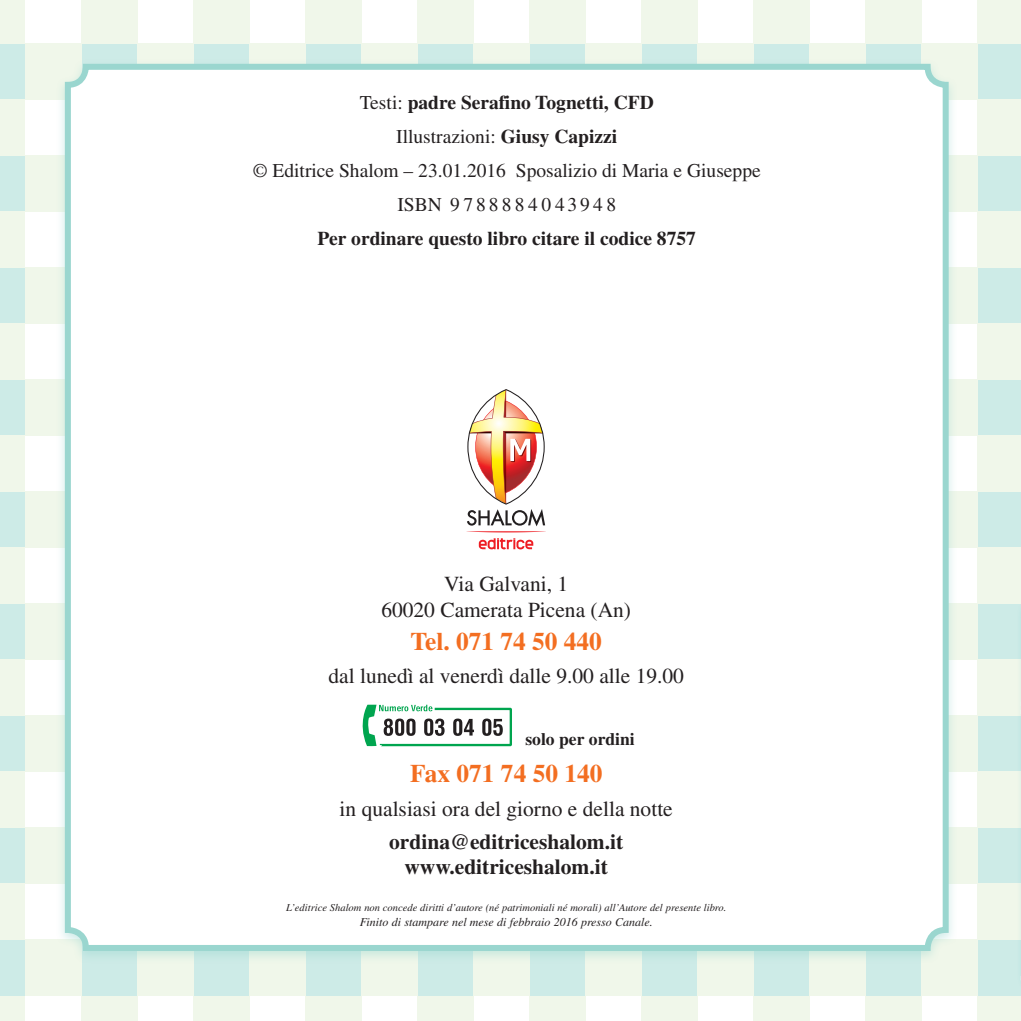
<style>
.page{position:relative;width:1021px;height:1021px;background:#fff}
.page>*{position:absolute;margin:0;border:0;box-sizing:border-box;transform-origin:0 0}
.t1{font:700 25.35px "Times LT Std";color:#f36e21}
.t2{font:21.45px/25.3px "Times LT Std";color:#231f20;text-align:center}
.t3{font:700 21.45px/25.3px "Times LT Std";color:#231f20;text-align:center}
.t4{font:19.5px/34px "Times LT Std";color:#231f20;text-align:center}
.t5{font:700 19.5px "Times LT Std";color:#231f20}
.t6{font:700 17.55px "Times LT Std";color:#231f20}
.t7{font:italic 12px "Times LT Std";color:#231f20}
.t8{font:italic 10.5px "Times LT Std";color:#231f20}
.s1{font-weight:700}
</style>
<div class="page">
<div style="left:0;top:43px;width:25px;height:56px;background:#cdebe7"></div>
<div style="left:0;top:155px;width:25px;height:56px;background:#cdebe7"></div>
<div style="left:0;top:267px;width:25px;height:56px;background:#cdebe7"></div>
<div style="left:0;top:379px;width:25px;height:56px;background:#cdebe7"></div>
<div style="left:0;top:491px;width:25px;height:56px;background:#cdebe7"></div>
<div style="left:0;top:603px;width:25px;height:56px;background:#cdebe7"></div>
<div style="left:0;top:715px;width:25px;height:56px;background:#cdebe7"></div>
<div style="left:0;top:827px;width:25px;height:56px;background:#cdebe7"></div>
<div style="left:0;top:939px;width:25px;height:56px;background:#cdebe7"></div>
<div style="left:81px;top:43px;width:56px;height:56px;background:#cdebe7"></div>
<div style="left:81px;top:939px;width:56px;height:56px;background:#cdebe7"></div>
<div style="left:193px;top:43px;width:56px;height:56px;background:#cdebe7"></div>
<div style="left:193px;top:939px;width:56px;height:56px;background:#cdebe7"></div>
<div style="left:305px;top:43px;width:56px;height:56px;background:#cdebe7"></div>
<div style="left:305px;top:939px;width:56px;height:56px;background:#cdebe7"></div>
<div style="left:417px;top:43px;width:56px;height:56px;background:#cdebe7"></div>
<div style="left:417px;top:939px;width:56px;height:56px;background:#cdebe7"></div>
<div style="left:529px;top:43px;width:56px;height:56px;background:#cdebe7"></div>
<div style="left:529px;top:939px;width:56px;height:56px;background:#cdebe7"></div>
<div style="left:641px;top:43px;width:56px;height:56px;background:#cdebe7"></div>
<div style="left:641px;top:939px;width:56px;height:56px;background:#cdebe7"></div>
<div style="left:753px;top:43px;width:56px;height:56px;background:#cdebe7"></div>
<div style="left:753px;top:939px;width:56px;height:56px;background:#cdebe7"></div>
<div style="left:865px;top:43px;width:56px;height:56px;background:#cdebe7"></div>
<div style="left:865px;top:939px;width:56px;height:56px;background:#cdebe7"></div>
<div style="left:977px;top:43px;width:43px;height:56px;background:#cdebe7"></div>
<div style="left:977px;top:155px;width:43px;height:56px;background:#cdebe7"></div>
<div style="left:977px;top:267px;width:43px;height:56px;background:#cdebe7"></div>
<div style="left:977px;top:379px;width:43px;height:56px;background:#cdebe7"></div>
<div style="left:977px;top:491px;width:43px;height:56px;background:#cdebe7"></div>
<div style="left:977px;top:603px;width:43px;height:56px;background:#cdebe7"></div>
<div style="left:977px;top:715px;width:43px;height:56px;background:#cdebe7"></div>
<div style="left:977px;top:827px;width:43px;height:56px;background:#cdebe7"></div>
<div style="left:977px;top:939px;width:43px;height:56px;background:#cdebe7"></div>
<div style="left:25px;top:43px;width:56px;height:56px;background:#f0f7ea"></div>
<div style="left:25px;top:155px;width:56px;height:56px;background:#f0f7ea"></div>
<div style="left:25px;top:267px;width:56px;height:56px;background:#f0f7ea"></div>
<div style="left:25px;top:379px;width:56px;height:56px;background:#f0f7ea"></div>
<div style="left:25px;top:491px;width:56px;height:56px;background:#f0f7ea"></div>
<div style="left:25px;top:603px;width:56px;height:56px;background:#f0f7ea"></div>
<div style="left:25px;top:715px;width:56px;height:56px;background:#f0f7ea"></div>
<div style="left:25px;top:827px;width:56px;height:56px;background:#f0f7ea"></div>
<div style="left:25px;top:939px;width:56px;height:56px;background:#f0f7ea"></div>
<div style="left:137px;top:43px;width:56px;height:56px;background:#f0f7ea"></div>
<div style="left:137px;top:939px;width:56px;height:56px;background:#f0f7ea"></div>
<div style="left:249px;top:43px;width:56px;height:56px;background:#f0f7ea"></div>
<div style="left:249px;top:939px;width:56px;height:56px;background:#f0f7ea"></div>
<div style="left:361px;top:43px;width:56px;height:56px;background:#f0f7ea"></div>
<div style="left:361px;top:939px;width:56px;height:56px;background:#f0f7ea"></div>
<div style="left:473px;top:43px;width:56px;height:56px;background:#f0f7ea"></div>
<div style="left:473px;top:939px;width:56px;height:56px;background:#f0f7ea"></div>
<div style="left:585px;top:43px;width:56px;height:56px;background:#f0f7ea"></div>
<div style="left:585px;top:939px;width:56px;height:56px;background:#f0f7ea"></div>
<div style="left:697px;top:43px;width:56px;height:56px;background:#f0f7ea"></div>
<div style="left:697px;top:939px;width:56px;height:56px;background:#f0f7ea"></div>
<div style="left:809px;top:43px;width:56px;height:56px;background:#f0f7ea"></div>
<div style="left:809px;top:939px;width:56px;height:56px;background:#f0f7ea"></div>
<div style="left:921px;top:43px;width:56px;height:56px;background:#f0f7ea"></div>
<div style="left:921px;top:155px;width:56px;height:56px;background:#f0f7ea"></div>
<div style="left:921px;top:267px;width:56px;height:56px;background:#f0f7ea"></div>
<div style="left:921px;top:379px;width:56px;height:56px;background:#f0f7ea"></div>
<div style="left:921px;top:491px;width:56px;height:56px;background:#f0f7ea"></div>
<div style="left:921px;top:603px;width:56px;height:56px;background:#f0f7ea"></div>
<div style="left:921px;top:715px;width:56px;height:56px;background:#f0f7ea"></div>
<div style="left:921px;top:827px;width:56px;height:56px;background:#f0f7ea"></div>
<div style="left:921px;top:939px;width:56px;height:56px;background:#f0f7ea"></div>
<div style="left:0;top:0;width:25px;height:43px;background:#f0f7ea"></div>
<div style="left:0;top:99px;width:25px;height:56px;background:#f0f7ea"></div>
<div style="left:0;top:211px;width:25px;height:56px;background:#f0f7ea"></div>
<div style="left:0;top:323px;width:25px;height:56px;background:#f0f7ea"></div>
<div style="left:0;top:435px;width:25px;height:56px;background:#f0f7ea"></div>
<div style="left:0;top:547px;width:25px;height:56px;background:#f0f7ea"></div>
<div style="left:0;top:659px;width:25px;height:56px;background:#f0f7ea"></div>
<div style="left:0;top:771px;width:25px;height:56px;background:#f0f7ea"></div>
<div style="left:0;top:883px;width:25px;height:56px;background:#f0f7ea"></div>
<div style="left:0;top:995px;width:25px;height:25px;background:#f0f7ea"></div>
<div style="left:81px;top:0;width:56px;height:43px;background:#f0f7ea"></div>
<div style="left:81px;top:995px;width:56px;height:25px;background:#f0f7ea"></div>
<div style="left:193px;top:0;width:56px;height:43px;background:#f0f7ea"></div>
<div style="left:193px;top:995px;width:56px;height:25px;background:#f0f7ea"></div>
<div style="left:305px;top:0;width:56px;height:43px;background:#f0f7ea"></div>
<div style="left:305px;top:995px;width:56px;height:25px;background:#f0f7ea"></div>
<div style="left:417px;top:0;width:56px;height:43px;background:#f0f7ea"></div>
<div style="left:417px;top:995px;width:56px;height:25px;background:#f0f7ea"></div>
<div style="left:529px;top:0;width:56px;height:43px;background:#f0f7ea"></div>
<div style="left:529px;top:995px;width:56px;height:25px;background:#f0f7ea"></div>
<div style="left:641px;top:0;width:56px;height:43px;background:#f0f7ea"></div>
<div style="left:641px;top:995px;width:56px;height:25px;background:#f0f7ea"></div>
<div style="left:753px;top:0;width:56px;height:43px;background:#f0f7ea"></div>
<div style="left:753px;top:995px;width:56px;height:25px;background:#f0f7ea"></div>
<div style="left:865px;top:0;width:56px;height:43px;background:#f0f7ea"></div>
<div style="left:865px;top:995px;width:56px;height:25px;background:#f0f7ea"></div>
<div style="left:977px;top:0;width:43px;height:43px;background:#f0f7ea"></div>
<div style="left:977px;top:99px;width:43px;height:56px;background:#f0f7ea"></div>
<div style="left:977px;top:211px;width:43px;height:56px;background:#f0f7ea"></div>
<div style="left:977px;top:323px;width:43px;height:56px;background:#f0f7ea"></div>
<div style="left:977px;top:435px;width:43px;height:56px;background:#f0f7ea"></div>
<div style="left:977px;top:547px;width:43px;height:56px;background:#f0f7ea"></div>
<div style="left:977px;top:659px;width:43px;height:56px;background:#f0f7ea"></div>
<div style="left:977px;top:771px;width:43px;height:56px;background:#f0f7ea"></div>
<div style="left:977px;top:883px;width:43px;height:56px;background:#f0f7ea"></div>
<div style="left:977px;top:995px;width:43px;height:25px;background:#f0f7ea"></div>
<div style="left:56px;top:59px;width:901px;height:905px;background:#9ad6cf;opacity:.45"></div>
<div style="left:68px;top:67px;width:877px;height:880px;background:#fff;border-radius:18px"></div>
<div style="left:65px;top:64px;width:883px;height:886px;border:6px solid #9ad6cf;border-radius:18px"></div>
<svg style="left:479px;top:538px;width:54px;height:11px"></svg>
<img style="left:466px;top:389px;width:80px;height:143px">
<svg style="left:362px;top:704px;width:150px;height:43px"></svg>
<hr style="left:1017px;top:600px;width:3px;height:390px;background:#00aaad;opacity:.35">
<svg style="left:1020px;top:701px;width:1px;height:13px"></svg>
<p class="t4" style="left:253px;top:85px;width:509px">Testi: <span class="s1">padre Serafino Tognetti, CFD<br></span>Illustrazioni: <span class="s1">Giusy Capizzi<br></span>© Editrice Shalom – 23.01.2016 Sposalizio di Maria e Giuseppe ISBN 9788884043948</p>
<p class="t5" style="left:317px;top:226px;width:380px">Per ordinare questo libro citare il codice 8757</p>
<p class="t2" style="left:381px;top:571px;width:251px">Via Galvani, 1<br>60020 Camerata Picena (An)</p>
<p class="t1" style="left:410px;top:626px;width:193px">Tel. 071 74 50 440</p>
<p class="t2" style="left:328px;top:663px;width:357px">dal lunedì al venerdì dalle 9.00 alle 19.00</p>
<p class="t6" style="left:525px;top:728px;width:111px">solo per ordini</p>
<p class="t1" style="left:410px;top:758px;width:194px">Fax 071 74 50 140</p>
<p class="t2" style="left:339px;top:795px;width:335px">in qualsiasi ora del giorno e della notte</p>
<p class="t3" style="left:389px;top:828px;width:235px">ordina@editriceshalom.it www.editriceshalom.it</p>
<p class="t8" style="left:286px;top:901px;width:442px">L’editrice Shalom non concede diritti d’autore (né patrimoniali né morali) all’Autore del presente libro.</p>
<p class="t7" style="left:360px;top:915px;width:294px">Finito di stampare nel mese di febbraio 2016 presso Canale.</p>
</div>
